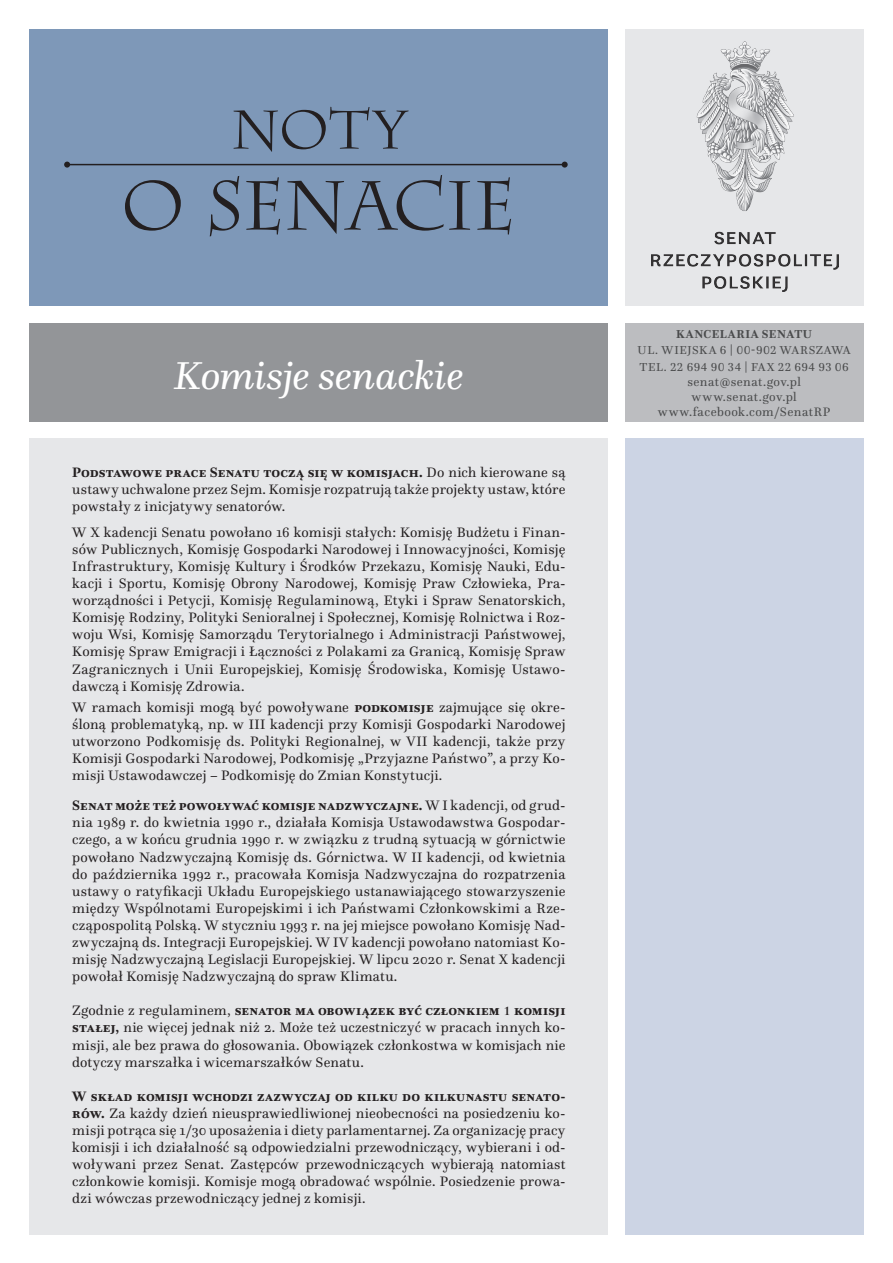
<style>
.page{position:relative;width:893px;height:1263px;background:#fff}
.page>*{position:absolute;margin:0;border:0;box-sizing:border-box;transform-origin:0 0}
.t1{font:69px "Charlemagne Std";letter-spacing:-.015em;color:#231f20}
.t2{font:54px "Charlemagne Std";color:#231f20}
.t3{font:italic 40.5px "Questa";letter-spacing:-.01em;color:#fff}
.t4{font:14.25px/17.1px "Questa";letter-spacing:.015em;color:#231f20;text-align:justify}
.t5{font:12.75px/15px "Questa";letter-spacing:.035em;color:#494a4b;text-align:center}
.t6{font:12px "Questa";letter-spacing:.035em;color:#494a4b}
.t7{font:700 12px "Questa";letter-spacing:.125em;color:#494a4b}
.s1{font-weight:700}
.s2{font-family:"Trajan Pro";font-weight:700;font-size:12.75px}
</style>
<div class="page">
<div style="left:625px;top:30px;width:238px;height:276px;background:#e6e7e9"></div>
<div style="left:30px;top:438px;width:578px;height:797px;background:#e6e7e9"></div>
<div style="left:625px;top:438px;width:238px;height:797px;background:#ccd4e4"></div>
<div style="left:30px;top:323px;width:578px;height:98px;background:#939598"></div>
<div style="left:30px;top:30px;width:578px;height:276px;background:#7e98b8"></div>
<hr style="left:67px;top:164px;width:498px;height:1px;background:#231f20">
<svg style="left:64px;top:162px;width:6px;height:6px"></svg>
<svg style="left:562px;top:162px;width:6px;height:6px"></svg>
<div style="left:625px;top:323px;width:238px;height:98px;background:#bcbdc0"></div>
<img style="left:652px;top:41px;width:187px;height:250px">
<h2 class="t2" style="left:230px;top:99px;width:179px">NOTY</h2>
<h1 class="t1" style="left:121px;top:167px;width:398px">O SENACIE</h1>
<h3 class="t3" style="left:174px;top:350px;width:291px">Komisje senackie</h3>
<p class="t4" style="left:72px;top:463px;width:495px"><span class="s1">Podstawowe prace Senatu toczą się w komisjach.</span> Do nich kierowane są ustawy uchwalone przez Sejm. Komisje rozpatrują także projekty ustaw, które powstały z inicjatywy senatorów.</p>
<p class="t4" style="left:72px;top:523px;width:495px">W X kadencji Senatu powołano 16 komisji stałych: Komisję Budżetu i Finan&shy;sów Publicznych, Komisję Gospodarki Narodowej i Innowacyjności, Komisję Infrastruktury, Komisję Kultury i Środków Przekazu, Komisję Nauki, Edu&shy;kacji i Sportu, Komisję Obrony Narodowej, Komisję Praw Człowieka, Pra&shy;worządności i Petycji, Komisję Regulaminową, Etyki i Spraw Senatorskich, Komisję Rodziny, Polityki Senioralnej i Społecznej, Komisję Rolnictwa i Roz&shy;woju Wsi, Komisję Samorządu Terytorialnego i Administracji Państwowej, Komisję Spraw Emigracji i Łączności z Polakami za Granicą, Komisję Spraw Zagranicznych i Unii Europejskiej, Komisję Środowiska, Komisję Ustawo&shy;dawczą i Komisję Zdrowia.</p>
<p class="t4" style="left:72px;top:698px;width:495px">W ramach komisji mogą być powoływane <span class="s1">podkomisje</span> zajmujące się okre&shy;śloną problematyką, np. w III kadencji przy Komisji Gospodarki Narodowej utworzono Podkomisję ds. Polityki Regionalnej, w VII kadencji, także przy Komisji Gospodarki Narodowej, Podkomisję „Przyjazne Państwo”, a przy Ko&shy;misji Ustawodawczej − Podkomisję do Zmian Konstytucji.</p>
<p class="t4" style="left:72px;top:797px;width:495px"><span class="s1">Senat może też powoływać komisje nadzwyczajne.</span> W I kadencji, od grud&shy;nia 1989 r. do kwietnia 1990 r., działała Komisja Ustawodawstwa Gospodar&shy;czego, a w końcu grudnia 1990 r. w związku z trudną sytuacją w górnictwie powołano Nadzwyczajną Komisję ds. Górnictwa. W II kadencji, od kwietnia do października 1992 r., pracowała Komisja Nadzwyczajna do rozpatrzenia ustawy o ratyfikacji Układu Europejskiego ustanawiającego stowarzyszenie między Wspólnotami Europejskimi i ich Państwami Członkowskimi a Rze&shy;cząpospolitą Polską. W styczniu 1993 r. na jej miejsce powołano Komisję Nad&shy;zwyczajną ds. Integracji Europejskiej. W IV kadencji powołano natomiast Ko&shy;misję Nadzwyczajną Legislacji Europejskiej. W lipcu 2020 r. Senat X kadencji powołał Komisję Nadzwyczajną do spraw Klimatu.</p>
<p class="t4" style="left:72px;top:1002px;width:495px">Zgodnie z regulaminem, <span class="s1">senator ma obowiązek być członkiem</span> <span class="s2">1</span> <span class="s1">komisji stałej,</span> nie więcej jednak niż 2. Może też uczestniczyć w pracach innych ko&shy;misji, ale bez prawa do głosowania. Obowiązek członkostwa w komisjach nie dotyczy marszałka i wicemarszałków Senatu.</p>
<p class="t4" style="left:72px;top:1087px;width:495px"><span class="s1">W skład komisji wchodzi zazwyczaj od kilku do kilkunastu senato&shy;rów.</span> Za każdy dzień nieusprawiedliwionej nieobecności na posiedzeniu ko&shy;misji potrąca się 1/30 uposażenia i diety parlamentarnej. Za organizację pracy komisji i ich działalność są odpowiedzialni przewodniczący, wybierani i od&shy;woływani przez Senat. Zastępców przewodniczących wybierają natomiast członkowie komisji. Komisje mogą obradować wspólnie. Posiedzenie prowa&shy;dzi wówczas przewodniczący jednej z komisji.</p>
<p class="t7" style="left:676px;top:326px;width:137px">Kancelaria Senatu</p>
<p class="t6" style="left:638px;top:343px;width:64px">ul . Wiejska</p>
<p class="t6" style="left:720px;top:343px;width:82px">6 | 00-902 Warszawa</p>
<p class="t6" style="left:639px;top:359px;width:9px">tel</p>
<p class="t6" style="left:664px;top:359px;width:96px">. 22 694 90 34 | fax</p>
<p class="t6" style="left:778px;top:359px;width:72px">22 694 93 06</p>
<p class="t5" style="left:658px;top:374px;width:174px">senat@senat.gov.pl www.senat.gov.pl www.facebook.com/SenatRP</p>
</div>
